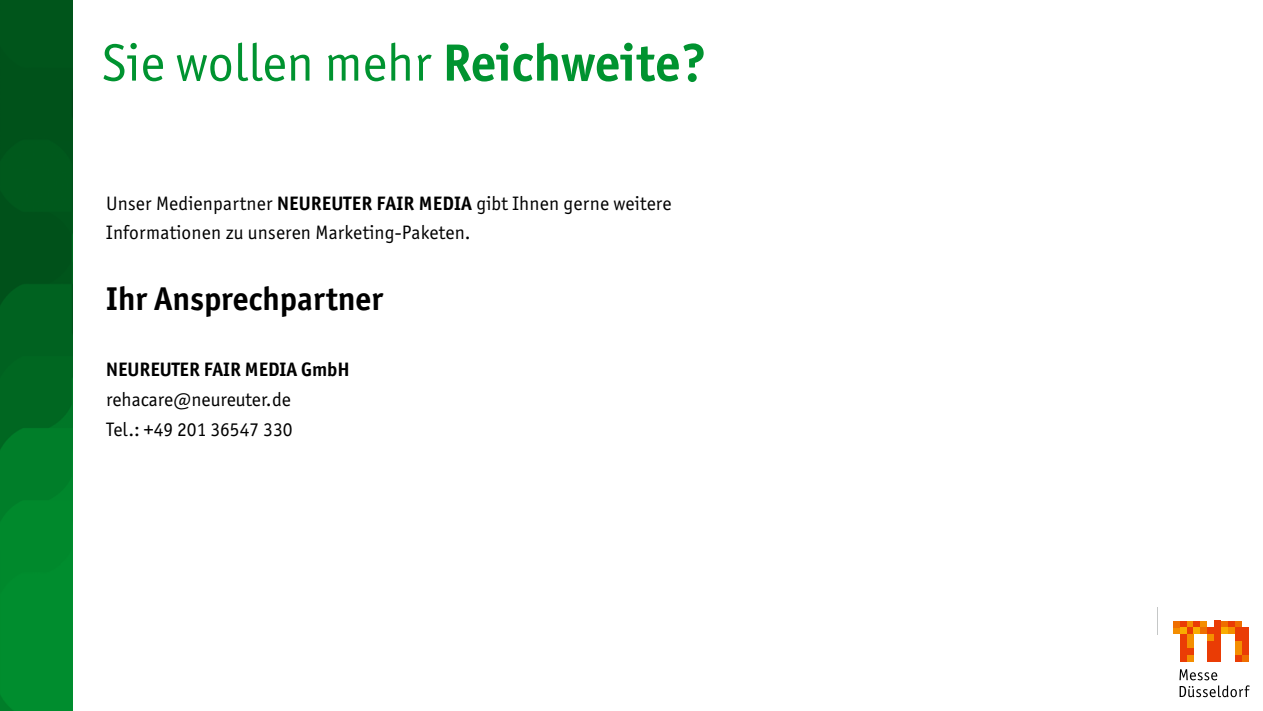
<style>
.page{position:relative;width:1263px;height:711px;background:#fff}
.page>*{position:absolute;margin:0;border:0;box-sizing:border-box;transform-origin:0 0}
.t1{font:52.5px "Officina Sans ITC Pro";color:#009330}
.t2{font:700 33px "Officina Sans ITC Pro";color:#000}
.t3{font:19.5px/29.2px "Officina Sans ITC Pro";letter-spacing:.01em;color:#000}
.t4{font:700 19.5px "Officina Sans ITC Pro";color:#000}
.s1{font-weight:700}
</style>
<div class="page">
<svg style="left:1179px;top:669px;width:71px;height:27px"></svg>
<div style="left:1173px;top:627px;width:6px;height:7px;background:#f48e00"></div>
<div style="left:1179px;top:620px;width:7px;height:7px;background:#ea3c05"></div>
<div style="left:1179px;top:627px;width:7px;height:7px;background:#f9ac00"></div>
<div style="left:1186px;top:620px;width:7px;height:7px;background:#f48e00"></div>
<div style="left:1186px;top:627px;width:7px;height:7px;background:#ea3c05"></div>
<div style="left:1193px;top:620px;width:7px;height:7px;background:#ea3c05"></div>
<div style="left:1193px;top:627px;width:7px;height:7px;background:#f9ac00"></div>
<div style="left:1200px;top:620px;width:7px;height:7px;background:#f48e00"></div>
<div style="left:1200px;top:627px;width:7px;height:7px;background:#ef6e00"></div>
<div style="left:1221px;top:620px;width:7px;height:7px;background:#ef6e00"></div>
<div style="left:1221px;top:627px;width:7px;height:7px;background:#f9ac00"></div>
<div style="left:1228px;top:620px;width:7px;height:7px;background:#ea3c05"></div>
<div style="left:1228px;top:627px;width:7px;height:7px;background:#f48e00"></div>
<div style="left:1235px;top:620px;width:7px;height:7px;background:#ef6e00"></div>
<div style="left:1235px;top:627px;width:7px;height:14px;background:#ea3c05"></div>
<div style="left:1242px;top:627px;width:7px;height:27px;background:#ea3c05"></div>
<div style="left:1179px;top:634px;width:7px;height:27px;background:#ea3c05"></div>
<div style="left:1186px;top:634px;width:7px;height:14px;background:#f48e00"></div>
<div style="left:1186px;top:648px;width:7px;height:6px;background:#ea3c05"></div>
<div style="left:1186px;top:654px;width:7px;height:7px;background:#f48e00"></div>
<div style="left:1235px;top:641px;width:7px;height:13px;background:#f48e00"></div>
<div style="left:1242px;top:654px;width:7px;height:7px;background:#ef6e00"></div>
<div style="left:1173px;top:620px;width:6px;height:7px;background:#ef6e00"></div>
<div style="left:1207px;top:627px;width:7px;height:7px;background:#ea3c05"></div>
<div style="left:1207px;top:634px;width:7px;height:7px;background:#f48e00"></div>
<div style="left:1207px;top:641px;width:7px;height:20px;background:#ea3c05"></div>
<div style="left:1214px;top:620px;width:7px;height:41px;background:#ea3c05"></div>
<div style="left:1235px;top:654px;width:7px;height:7px;background:#ea3c05"></div>
<svg style="left:0;top:0;width:72px;height:710px;background:#006b22"></svg>
<h1 class="t1" style="left:101px;top:32px;width:607px">Sie wollen mehr <span class="s1">Reichweite?</span></h1>
<p class="t3" style="left:106px;top:188px;width:567px">Unser Medienpartner <span class="s1">NEUREUTER FAIR MEDIA</span> gibt Ihnen gerne weitere<br>Informationen zu unseren Marketing-Paketen.</p>
<h2 class="t2" style="left:106px;top:278px;width:278px">Ihr Ansprechpartner</h2>
<p class="t4" style="left:106px;top:356px;width:245px">NEUREUTER FAIR MEDIA GmbH</p>
<p class="t3" style="left:106px;top:384px;width:188px;line-height:30.3px">rehacare@neureuter.de<br>Tel.: +49 201 36547 330</p>
</div>
